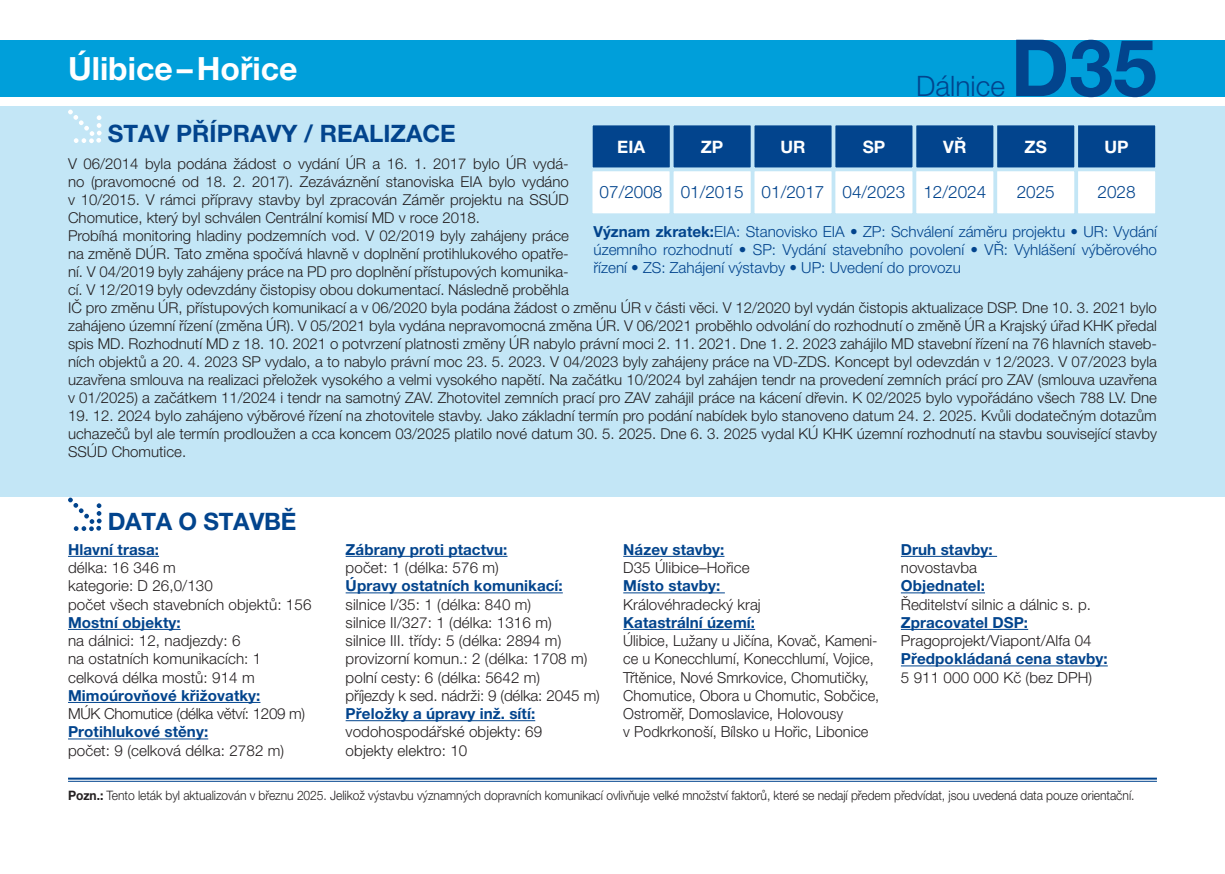
<style>
.page{position:relative;width:1225px;height:874px;background:#fff}
.page>*{position:absolute;margin:0;border:0;box-sizing:border-box;transform-origin:0 0}
.t1{font:700 78.8px "Helvetica Neue LT Pro";color:#02448d}
.t2{font:700 32px "Helvetica Neue LT Pro";color:#fff}
.t3{font:300 28.2px "Helvetica Neue LT Pro";color:#02448d}
.t4{font:700 24px "Helvetica Neue LT Pro";color:#02448d}
.t5{font:300 17.2px "Helvetica Neue LT Pro";color:#02448d}
.t6{font:700 17.2px "Helvetica Neue LT Pro";color:#fff}
.t7{font:300 15.2px/18.2px "Helvetica Neue LT Pro";letter-spacing:.005em;color:#231f20}
.t8{font:700 15.2px "Helvetica Neue LT Pro";letter-spacing:.005em;color:#02448d}
.t9{font:300 15.2px/18.2px "Helvetica Neue LT Pro";letter-spacing:.005em;color:#231f20;scale:.96 1}
.t10{font:300 15.2px/18.2px "Helvetica Neue LT Pro";color:#02448d;text-align:justify}
.t11{font:300 15.2px "Helvetica Neue LT Pro";letter-spacing:-.02em;color:#231f20}
.t12{font:300 15px/18px "Helvetica Neue LT Pro";color:#231f20}
.t13{font:300 13px "Helvetica Neue LT Pro";letter-spacing:-.005em;color:#231f20;scale:.93 1}
.s1{font-weight:700}
</style>
<div class="page">
<div style="left:0;top:106px;width:1225px;height:390px;background:#c3e6f6"></div>
<svg style="left:68px;top:110px;width:34px;height:33px"></svg>
<div style="left:1077px;top:124px;width:79px;height:44px;background:#02448d"></div>
<div style="left:1076px;top:123px;width:81px;height:46px;border:2px solid #c3e6f6"></div>
<div style="left:915px;top:124px;width:79px;height:44px;background:#02448d"></div>
<div style="left:914px;top:123px;width:81px;height:46px;border:2px solid #c3e6f6"></div>
<div style="left:753px;top:124px;width:79px;height:44px;background:#02448d"></div>
<div style="left:752px;top:123px;width:81px;height:46px;border:2px solid #c3e6f6"></div>
<div style="left:996px;top:124px;width:79px;height:44px;background:#02448d"></div>
<div style="left:995px;top:123px;width:81px;height:46px;border:2px solid #c3e6f6"></div>
<div style="left:834px;top:124px;width:79px;height:44px;background:#02448d"></div>
<div style="left:833px;top:123px;width:81px;height:46px;border:2px solid #c3e6f6"></div>
<div style="left:672px;top:124px;width:79px;height:44px;background:#02448d"></div>
<div style="left:671px;top:123px;width:81px;height:46px;border:2px solid #c3e6f6"></div>
<div style="left:592px;top:124px;width:79px;height:44px;background:#02448d"></div>
<div style="left:591px;top:123px;width:80px;height:46px;border:2px solid #c3e6f6"></div>
<div style="left:1077px;top:170px;width:79px;height:44px;background:#fff"></div>
<div style="left:1076px;top:169px;width:81px;height:46px;border:2px solid #c3e6f6"></div>
<div style="left:915px;top:170px;width:79px;height:44px;background:#fff"></div>
<div style="left:914px;top:169px;width:81px;height:46px;border:2px solid #c3e6f6"></div>
<div style="left:753px;top:170px;width:79px;height:44px;background:#fff"></div>
<div style="left:752px;top:169px;width:81px;height:46px;border:2px solid #c3e6f6"></div>
<div style="left:996px;top:170px;width:79px;height:44px;background:#fff"></div>
<div style="left:995px;top:169px;width:81px;height:46px;border:2px solid #c3e6f6"></div>
<div style="left:834px;top:170px;width:79px;height:44px;background:#fff"></div>
<div style="left:833px;top:169px;width:81px;height:46px;border:2px solid #c3e6f6"></div>
<div style="left:672px;top:170px;width:79px;height:44px;background:#fff"></div>
<div style="left:671px;top:169px;width:81px;height:46px;border:2px solid #c3e6f6"></div>
<div style="left:591px;top:170px;width:79px;height:44px;background:#fff"></div>
<div style="left:590px;top:169px;width:81px;height:46px;border:2px solid #c3e6f6"></div>
<hr style="left:68px;top:777px;width:1089px;height:2px;background:#02448d">
<hr style="left:68px;top:780px;width:1089px;height:1px;background:#02448d">
<hr style="left:68px;top:555px;width:91px;height:1px;background:#02448d">
<hr style="left:68px;top:628px;width:113px;height:1px;background:#02448d">
<hr style="left:68px;top:701px;width:192px;height:1px;background:#02448d">
<hr style="left:68px;top:738px;width:140px;height:1px;background:#02448d">
<hr style="left:346px;top:555px;width:161px;height:1px;background:#02448d">
<hr style="left:346px;top:592px;width:217px;height:1px;background:#02448d">
<hr style="left:346px;top:720px;width:189px;height:1px;background:#02448d">
<hr style="left:623px;top:555px;width:101px;height:1px;background:#02448d">
<hr style="left:623px;top:592px;width:102px;height:1px;background:#02448d">
<hr style="left:623px;top:628px;width:132px;height:1px;background:#02448d">
<hr style="left:901px;top:555px;width:96px;height:1px;background:#02448d">
<hr style="left:901px;top:592px;width:84px;height:1px;background:#02448d">
<hr style="left:901px;top:628px;width:127px;height:1px;background:#02448d">
<hr style="left:901px;top:665px;width:206px;height:1px;background:#02448d">
<div style="left:0;top:40px;width:1225px;height:56px;background:#009fda"></div>
<svg style="left:68px;top:497px;width:34px;height:34px"></svg>
<h2 class="t2" style="left:68px;top:48px;width:231px">Úlibice–Hořice</h2>
<h3 class="t3" style="left:916px;top:69px;width:90px">Dálnice</h3>
<h1 class="t1" style="left:1010px;top:19px;width:148px">D35</h1>
<h3 class="t4" style="left:108px;top:119px;width:350px">STAV PŘÍPRAVY / REALIZACE</h3>
<p class="t6" style="left:617px;top:136px;width:29px">EIA</p>
<p class="t6" style="left:701px;top:136px;width:24px">ZP</p>
<p class="t6" style="left:780px;top:136px;width:27px">UR</p>
<p class="t6" style="left:862px;top:136px;width:24px">SP</p>
<p class="t6" style="left:943px;top:136px;width:25px">VŘ</p>
<p class="t6" style="left:1024px;top:136px;width:24px">ZS</p>
<p class="t6" style="left:1104px;top:136px;width:26px">UP</p>
<p class="t5" style="left:599px;top:182px;width:388px">07/2008 01/2015 01/2017 04/2023 12/2024</p>
<p class="t5" style="left:1016px;top:182px;width:40px">2025</p>
<p class="t5" style="left:1097px;top:182px;width:40px">2028</p>
<p class="t12" style="left:68px;top:154px;width:1090px">V 06/2014 byla podána žádost o vydání ÚR a 16. 1. 2017 bylo ÚR vydá-<br>no (pravomocné od 18. 2. 2017). Zezáváznění stanoviska EIA bylo vydáno<br>v 10/2015. V rámci přípravy stavby byl zpracován Záměr projektu na SSÚD<br>Chomutice, který byl schválen Centrální komisí MD v roce 2018.<br>Probíhá monitoring hladiny podzemních vod. V 02/2019 byly zahájeny práce<br>na změně DÚR. Tato změna spočívá hlavně v doplnění protihlukového opatře-<br>ní. V 04/2019 byly zahájeny práce na PD pro doplnění přístupových komunika-<br>cí. V 12/2019 byly odevzdány čistopisy obou dokumentací. Následně proběhla<br>IČ pro změnu ÚR, přístupových komunikací a v 06/2020 byla podána žádost o změnu ÚR v části věci. V 12/2020 byl vydán čistopis aktualizace DSP. Dne 10. 3. 2021 bylo zahájeno územní řízení (změna ÚR). V 05/2021 byla vydána nepravomocná změna ÚR. V 06/2021 proběhlo odvolání do rozhodnutí o změně ÚR a Krajský úřad KHK předal spis MD. Rozhodnutí MD z 18. 10. 2021 o potvrzení platnosti změny ÚR nabylo právní moci 2. 11. 2021. Dne 1. 2. 2023 zahájilo MD stavební řízení na 76 hlavních staveb&shy;ních objektů a 20. 4. 2023 SP vydalo, a to nabylo právní moc 23. 5. 2023. V 04/2023 byly zahájeny práce na VD-ZDS. Koncept byl odevzdán v 12/2023. V 07/2023 byla uzavřena smlouva na realizaci přeložek vysokého a velmi vysokého napětí. Na začátku 10/2024 byl zahájen tendr na provedení zemních prácí pro ZAV (smlouva uzavřena v 01/2025) a začátkem 11/2024 i tendr na samotný ZAV. Zhotovitel zemních prací pro ZAV zahájil práce na kácení dřevin. K 02/2025 bylo vypořádáno všech 788 LV. Dne</p>
<p class="t12" style="left:68px;top:406px;width:1090px;text-align:justify">19. 12. 2024 bylo zahájeno výběrové řízení na zhotovitele stavby. Jako základní termín pro podání nabídek bylo stanoveno datum 24. 2. 2025. Kvůli dodatečným dotazům uchazečů byl ale termín prodloužen a cca koncem 03/2025 platilo nové datum 30. 5. 2025. Dne 6. 3. 2025 vydal KÚ KHK územní rozhodnutí na stavbu související stavby SSÚD Chomutice.</p>
<p class="t10" style="left:593px;top:222px;width:565px"><span class="s1">Význam zkratek:</span>EIA: Stanovisko EIA • ZP: Schválení záměru projektu • UR: Vydání územního rozhodnutí • SP: Vydání stavebního povolení • VŘ: Vyhlášení výběrového řízení • ZS: Zahájení výstavby • UP: Uvedení do provozu</p>
<h3 class="t4" style="left:108px;top:506px;width:190px">DATA O STAVBĚ</h3>
<p class="t8" style="left:68px;top:539px;width:92px">Hlavní trasa:</p>
<p class="t7" style="left:68px;top:558px;width:245px">délka: 16 346 m<br>kategorie: D 26,0/130<br>počet všech stavebních objektů: 156</p>
<p class="t8" style="left:68px;top:612px;width:114px">Mostní objekty:</p>
<p class="t7" style="left:68px;top:631px;width:195px">na dálnici: 12, nadjezdy: 6<br>na ostatních komunikacích: 1 celková délka mostů: 914 m</p>
<p class="t8" style="left:68px;top:685px;width:194px">Mimoúrovňové křižovatky:</p>
<p class="t11" style="left:68px;top:704px;width:239px">MÚK Chomutice (délka větví: 1209 m)</p>
<p class="t8" style="left:68px;top:722px;width:142px">Protihlukové stěny:</p>
<p class="t7" style="left:68px;top:740px;width:218px">počet: 9 (celková délka: 2782 m)</p>
<p class="t8" style="left:346px;top:539px;width:163px">Zábrany proti ptactvu:</p>
<p class="t7" style="left:346px;top:558px;width:155px">počet: 1 (délka: 576 m)</p>
<p class="t8" style="left:346px;top:576px;width:219px">Úpravy ostatních komunikací:</p>
<p class="t7" style="left:346px;top:594px;width:256px">silnice I/35: 1 (délka: 840 m)<br>silnice II/327: 1 (délka: 1316 m)<br>silnice III. třídy: 5 (délka: 2894 m) provizorní komun.: 2 (délka: 1708 m) polní cesty: 6 (délka: 5642 m)<br>příjezdy k sed. nádrži: 9 (délka: 2045 m)</p>
<p class="t8" style="left:346px;top:704px;width:191px">Přeložky a úpravy inž. sítí:</p>
<p class="t7" style="left:346px;top:722px;width:198px">vodohospodářské objekty: 69 objekty elektro: 10</p>
<p class="t8" style="left:623px;top:539px;width:103px">Název stavby:</p>
<p class="t7" style="left:623px;top:558px;width:128px">D35 Úlibice–Hořice</p>
<p class="t8" style="left:623px;top:576px;width:99px">Místo stavby:</p>
<p class="t7" style="left:623px;top:594px;width:139px">Královéhradecký kraj</p>
<p class="t8" style="left:623px;top:612px;width:133px">Katastrální území:</p>
<p class="t9" style="left:623px;top:631px;width:268px">Úlibice, Lužany u Jičína, Kovač, Kameni&shy;ce u Konecchlumí, Konecchlumí, Vojice, Třtěnice, Nové Smrkovice, Chomutičky, Chomutice, Obora u Chomutic, Sobčice, Ostroměř, Domoslavice, Holovousy<br>v Podkrkonoší, Bílsko u Hořic, Libonice</p>
<p class="t8" style="left:901px;top:539px;width:93px">Druh stavby:</p>
<p class="t7" style="left:901px;top:558px;width:78px">novostavba</p>
<p class="t8" style="left:901px;top:576px;width:86px">Objednatel:</p>
<p class="t7" style="left:901px;top:594px;width:192px">Ředitelství silnic a dálnic s. p.</p>
<p class="t8" style="left:901px;top:612px;width:129px">Zpracovatel DSP:</p>
<p class="t7" style="left:901px;top:631px;width:192px">Pragoprojekt/Viapont/Alfa 04</p>
<p class="t8" style="left:901px;top:649px;width:208px">Předpokládaná cena stavby:</p>
<p class="t7" style="left:901px;top:667px;width:193px">5 911 000 000 Kč (bez DPH)</p>
<p class="t13" style="left:68px;top:786px;width:1148px"><span class="s1">Pozn.:</span> Tento leták byl aktualizován v březnu 2025. Jelikož výstavbu významných dopravních komunikací ovlivňuje velké množství faktorů, které se nedají předem předvídat, jsou uvedená data pouze orientační.</p>
</div>
